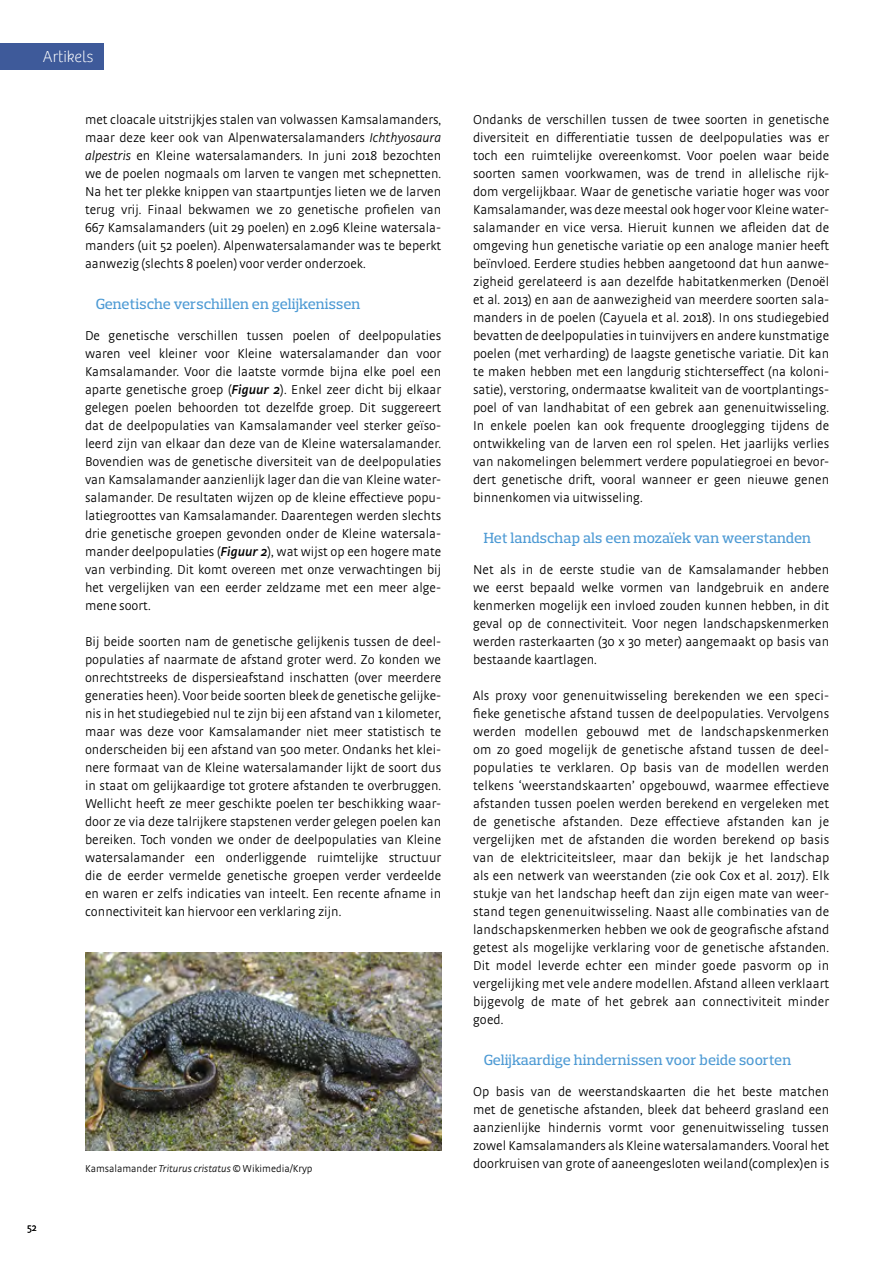
<style>
.page{position:relative;width:893px;height:1263px;background:#fff}
.page>*{position:absolute;margin:0;border:0;box-sizing:border-box;transform-origin:0 0}
.t1{font:100 16.5px "Bree";color:#fff}
.t2{font:500 15px "Prelo Slab";letter-spacing:.01em;color:#4d9ad4}
.t3{font:300 13.5px/18px "Strada OT";color:#000;text-align:justify}
.t4{font:300 10.5px "Strada OT";color:#000}
.s1{font-style:italic}
.s2{font-weight:600;font-style:italic}
</style>
<div class="page">
<div style="left:0;top:43px;width:104px;height:26px;background:#3e5a9a"></div>
<img style="left:85px;top:952px;width:356px;height:198px">
<p class="t1" style="left:43px;top:47px;width:52px">Artikels</p>
<p class="t3" style="left:85px;top:111px;width:358px">met cloacale uitstrijkjes stalen van volwassen Kamsalamanders, maar deze keer ook van Alpenwatersalamanders <span class="s1">Ichthyosaura alpestris</span> en Kleine watersalamanders. In juni 2018 bezochten we de poelen nogmaals om larven te vangen met schepnetten.<br>Na het ter plekke knippen van staartpuntjes lieten we de larven terug vrij. Finaal bekwamen we zo genetische profielen van 667 Kamsalamanders (uit 29 poelen) en 2.096 Kleine watersala&shy;manders (uit 52 poelen). Alpenwatersalamander was te beperkt aanwezig (slechts 8 poelen) voor verder onderzoek.</p>
<p class="t2" style="left:96px;top:295px;width:266px">Genetische verschillen en gelijkenissen</p>
<p class="t3" style="left:85px;top:327px;width:358px">De genetische verschillen tussen poelen of deelpopulaties waren veel kleiner voor Kleine watersalamander dan voor Kamsalamander. Voor die laatste vormde bijna elke poel een aparte genetische groep (<span class="s2">Figuur 2</span>). Enkel zeer dicht bij elkaar gelegen poelen behoorden tot dezelfde groep. Dit suggereert dat de deelpopulaties van Kamsalamander veel sterker geïso&shy;leerd zijn van elkaar dan deze van de Kleine watersalamander.<br>Bovendien was de genetische diversiteit van de deelpopulaties van Kamsalamander aanzienlijk lager dan die van Kleine water&shy;salamander. De resultaten wijzen op de kleine effectieve popu&shy;latiegroottes van Kamsalamander. Daarentegen werden slechts drie genetische groepen gevonden onder de Kleine watersala&shy;mander deelpopulaties (<span class="s2">Figuur 2</span>), wat wijst op een hogere mate van verbinding. Dit komt overeen met onze verwachtingen bij het vergelijken van een eerder zeldzame met een meer alge&shy;mene soort.</p>
<p class="t3" style="left:85px;top:633px;width:358px">Bij beide soorten nam de genetische gelijkenis tussen de deel&shy;populaties af naarmate de afstand groter werd. Zo konden we onrechtstreeks de dispersieafstand inschatten (over meerdere generaties heen). Voor beide soorten bleek de genetische gelijke&shy;nis in het studiegebied nul te zijn bij een afstand van 1 kilometer, maar was deze voor Kamsalamander niet meer statistisch te onderscheiden bij een afstand van 500 meter. Ondanks het klei&shy;nere formaat van de Kleine watersalamander lijkt de soort dus in staat om gelijkaardige tot grotere afstanden te overbruggen.<br>Wellicht heeft ze meer geschikte poelen ter beschikking waar&shy;door ze via deze talrijkere stapstenen verder gelegen poelen kan bereiken. Toch vonden we onder de deelpopulaties van Kleine watersalamander een onderliggende ruimtelijke structuur die de eerder vermelde genetische groepen verder verdeelde en waren er zelfs indicaties van inteelt. Een recente afname in connectiviteit kan hiervoor een verklaring zijn.</p>
<p class="t4" style="left:27px;top:1222px;width:11px">52</p>
<p class="t4" style="left:85px;top:1163px;width:229px">Kamsalamander <span class="s1">Triturus cristatus</span> © Wikimedia/Kryp</p>
<p class="t3" style="left:473px;top:111px;width:358px">Ondanks de verschillen tussen de twee soorten in genetische diversiteit en differentiatie tussen de deelpopulaties was er toch een ruimtelijke overeenkomst. Voor poelen waar beide soorten samen voorkwamen, was de trend in allelische rijk&shy;dom vergelijkbaar. Waar de genetische variatie hoger was voor Kamsalamander, was deze meestal ook hoger voor Kleine water&shy;salamander en vice versa. Hieruit kunnen we afleiden dat de omgeving hun genetische variatie op een analoge manier heeft beïnvloed. Eerdere studies hebben aangetoond dat hun aanwe&shy;zigheid gerelateerd is aan dezelfde habitatkenmerken (Denoël et al. 2013) en aan de aanwezigheid van meerdere soorten sala&shy;manders in de poelen (Cayuela et al. 2018). In ons studiegebied bevatten de deelpopulaties in tuinvijvers en andere kunstmatige poelen (met verharding) de laagste genetische variatie. Dit kan te maken hebben met een langdurig stichterseffect (na koloni&shy;satie), verstoring, ondermaatse kwaliteit van de voortplantings&shy;poel of van landhabitat of een gebrek aan genenuitwisseling.<br>In enkele poelen kan ook frequente drooglegging tijdens de ontwikkeling van de larven een rol spelen. Het jaarlijks verlies van nakomelingen belemmert verdere populatiegroei en bevor&shy;dert genetische drift, vooral wanneer er geen nieuwe genen binnenkomen via uitwisseling.</p>
<p class="t2" style="left:484px;top:529px;width:329px">Het landschap als een mozaïek van weerstanden</p>
<p class="t3" style="left:473px;top:561px;width:358px">Net als in de eerste studie van de Kamsalamander hebben we eerst bepaald welke vormen van landgebruik en andere kenmerken mogelijk een invloed zouden kunnen hebben, in dit geval op de connectiviteit. Voor negen landschapskenmerken werden rasterkaarten (30 x 30 meter) aangemaakt op basis van bestaande kaartlagen.</p>
<p class="t3" style="left:473px;top:687px;width:358px">Als proxy voor genenuitwisseling berekenden we een speci&shy;fieke genetische afstand tussen de deelpopulaties. Vervolgens werden modellen gebouwd met de landschapskenmerken om zo goed mogelijk de genetische afstand tussen de deel&shy;populaties te verklaren. Op basis van de modellen werden telkens ‘weerstandskaarten’ opgebouwd, waarmee effectieve afstanden tussen poelen werden berekend en vergeleken met de genetische afstanden. Deze effectieve afstanden kan je vergelijken met de afstanden die worden berekend op basis van de elektriciteitsleer, maar dan bekijk je het landschap als een netwerk van weerstanden (zie ook Cox et al. 2017). Elk stukje van het landschap heeft dan zijn eigen mate van weer&shy;stand tegen genenuitwisseling. Naast alle combinaties van de landschapskenmerken hebben we ook de geografische afstand getest als mogelijke verklaring voor de genetische afstanden.<br>Dit model leverde echter een minder goede pasvorm op in vergelijking met vele andere modellen. Afstand alleen verklaart bijgevolg de mate of het gebrek aan connectiviteit minder goed.</p>
<p class="t2" style="left:484px;top:1051px;width:309px">Gelijkaardige hindernissen voor beide soorten</p>
<p class="t3" style="left:473px;top:1083px;width:358px">Op basis van de weerstandskaarten die het beste matchen met de genetische afstanden, bleek dat beheerd grasland een aanzienlijke hindernis vormt voor genenuitwisseling tussen zowel Kamsalamanders als Kleine watersalamanders. Vooral het doorkruisen van grote of aaneengesloten weiland(complex)en is</p>
</div>
